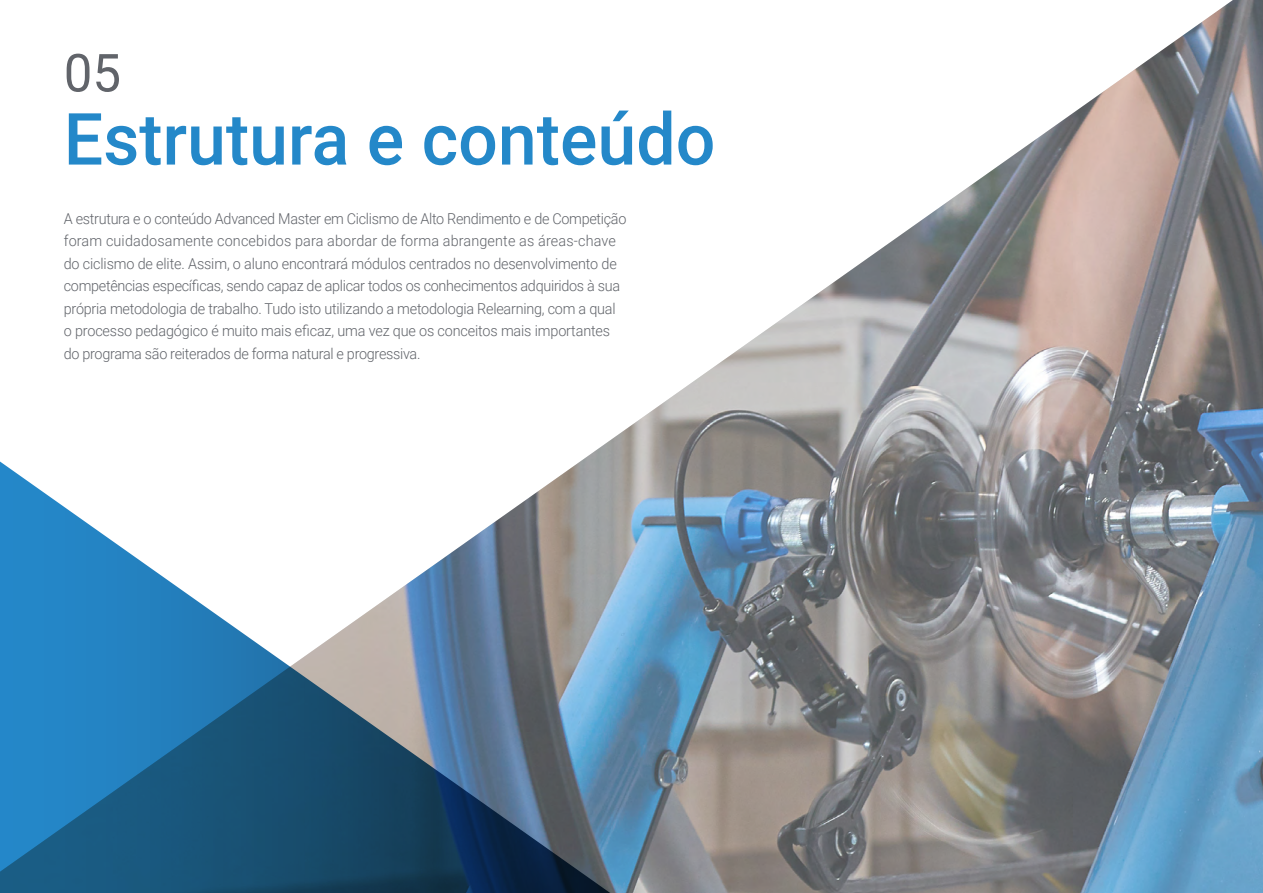
<style>
.page{position:relative;width:1263px;height:893px;background:#fff}
.page>*{position:absolute;margin:0;border:0;box-sizing:border-box;transform-origin:0 0}
.t1{font:500 72px "Roboto";color:#2488c9}
.t2{font:52.5px "Roboto";color:#61646a}
.t3{font:300 15px/22.5px "Roboto";letter-spacing:-.015em;color:#61646a;scale:.96 1}
</style>
<div class="page">
<img style="left:602px;top:0;width:661px;height:893px">
<svg style="left:0;top:446px;width:640px;height:447px"></svg>
<h2 class="t2" style="left:64px;top:36px;width:59px">05</h2>
<h1 class="t1" style="left:64px;top:89px;width:653px">Estrutura e conteúdo</h1>
<p class="t3" style="left:64px;top:207px;width:588px">A estrutura e o conteúdo Advanced Master em Ciclismo de Alto Rendimento e de Competição foram cuidadosamente concebidos para abordar de forma abrangente as áreas-chave do ciclismo de elite. Assim, o aluno encontrará módulos centrados no desenvolvimento de competências específicas, sendo capaz de aplicar todos os conhecimentos adquiridos à sua própria metodologia de trabalho. Tudo isto utilizando a metodologia Relearning, com a qual o processo pedagógico é muito mais eficaz, uma vez que os conceitos mais importantes do programa são reiterados de forma natural e progressiva.</p>
</div>
